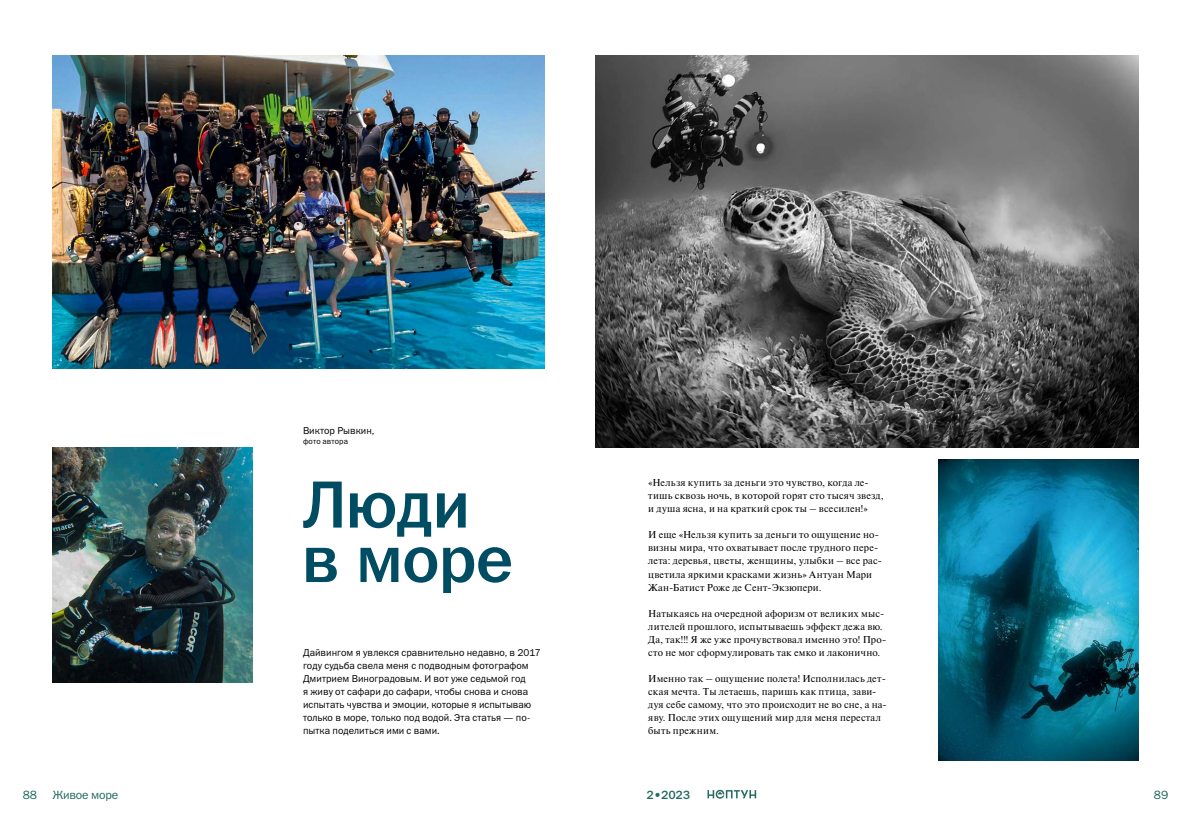
<style>
.page{position:relative;width:1191px;height:823px;background:#fff}
.page>*{position:absolute;margin:0;border:0;box-sizing:border-box;transform-origin:0 0}
.ZAG-1{font:67px/54.4px "Franklin Gothic Medium C";letter-spacing:-.02em;color:#004d63}
.t1{font:12px "Franklin Gothic Book C";letter-spacing:-.02em;color:#246b5f}
.t2{font:12px "Franklin Gothic Medium C";color:#246b5f}
.Text{font:10px/13px "Newton C";letter-spacing:.02em;color:#000}
.Start_Vrez{font:10px/13px "Franklin Gothic Book C";letter-spacing:.005em;color:#000}
.Autor{font:10px "Franklin Gothic Book C";color:#000}
.Autor_text_2{font:8px "Franklin Gothic Book C";letter-spacing:.015em;color:#000}
</style>
<div class="page">
<svg style="left:707px;top:789px;width:49px;height:9px"></svg>
<img style="left:53px;top:55px;width:491px;height:313px">
<img style="left:52px;top:447px;width:200px;height:234px">
<img style="left:595px;top:55px;width:543px;height:392px">
<img style="left:938px;top:459px;width:200px;height:301px">
<p class="Autor" style="left:303px;top:424px;width:73px">Виктор Рывкин,</p>
<p class="Autor_text_2" style="left:303px;top:436px;width:47px">фото автора</p>
<p class="ZAG-1" style="left:301px;top:476px;width:213px">Люди в море</p>
<p class="Start_Vrez" style="left:303px;top:645px;width:239px">Дайвингом я увлекся сравнительно недавно, в 2017 году судьба свела меня с подводным фотографом Дмитрием Виноградовым. И вот уже седьмой год<br>я живу от сафари до сафари, чтобы снова и снова испытать чувства и эмоции, которые я испытываю только в море, только под водой. Эта статья — по&shy;пытка поделиться ими с вами.</p>
<p class="Text" style="left:648px;top:476px;width:237px">«Нельзя купить за деньги это чувство, когда ле&shy;тишь сквозь ночь, в которой горят сто тысяч звезд, и душа ясна, и на краткий срок ты – всесилен!»</p>
<p class="Text" style="left:648px;top:528px;width:235px">И еще «Нельзя купить за деньги то ощущение но&shy;визны мира, что охватывает после трудного пере&shy;лета: деревья, цветы, женщины, улыбки – все рас&shy;цветила яркими красками жизнь» Антуан Мари Жан-Батист Роже де Сент-Экзюпери.</p>
<p class="Text" style="left:648px;top:606px;width:239px">Натыкаясь на очередной афоризм от великих мыс&shy;лителей прошлого, испытываешь эффект дежа вю.<br>Да, так!!! Я же уже прочувствовал именно это! Про&shy;сто не мог сформулировать так емко и лаконично.</p>
<p class="Text" style="left:648px;top:671px;width:240px">Именно так – ощущение полета! Исполнилась дет&shy;ская мечта. Ты летаешь, паришь как птица, зави&shy;дуя себе самому, что это происходит не во сне, а на&shy;яву. После этих ощущений мир для меня перестал быть прежним.</p>
<p class="t1" style="left:23px;top:787px;width:16px">88</p>
<p class="t1" style="left:52px;top:787px;width:67px">Живое море</p>
<p class="t2" style="left:646px;top:787px;width:45px">2•2023</p>
<p class="t1" style="left:1153px;top:787px;width:16px">89</p>
</div>
